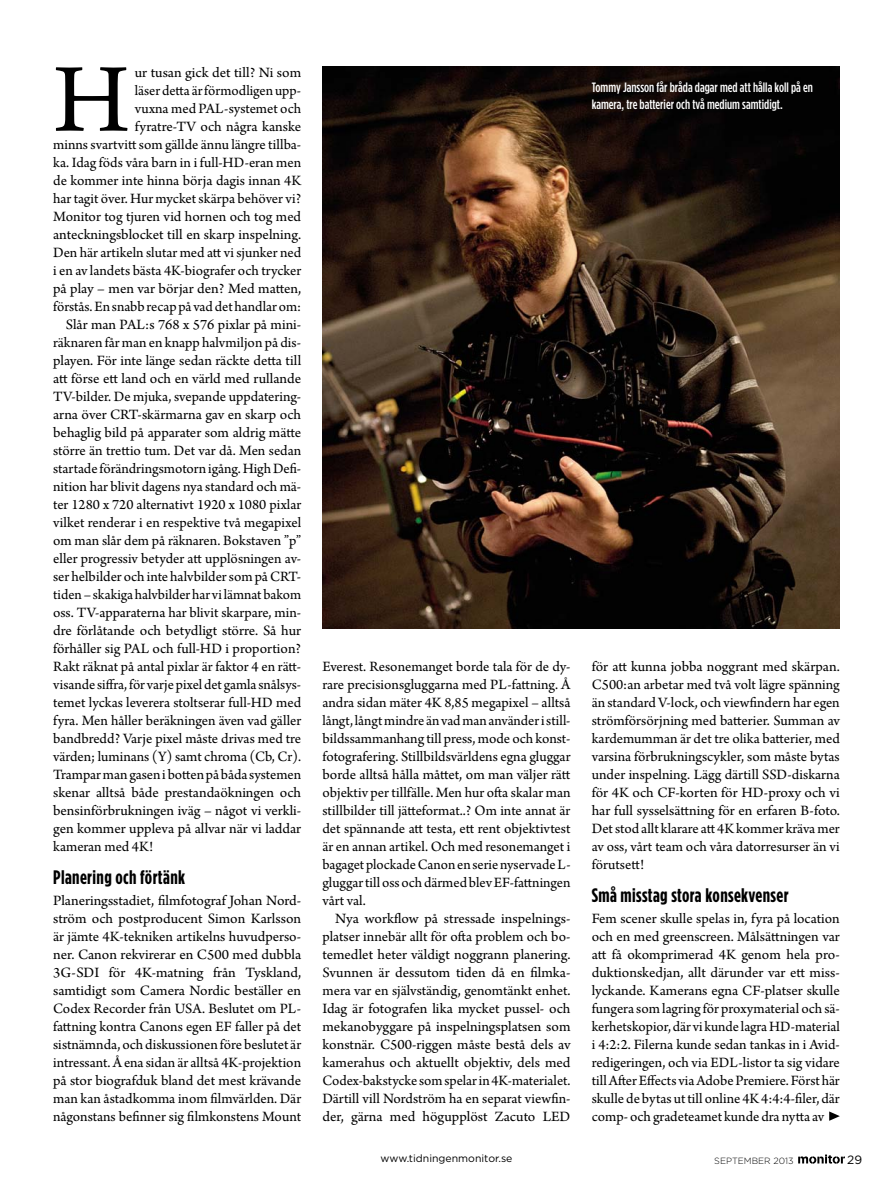
<style>
.page{position:relative;width:893px;height:1191px;background:#fff}
.page>*{position:absolute;margin:0;border:0;box-sizing:border-box;transform-origin:0 0}
.t1{font:102.45px "Arno Pro";color:#000}
.t2{font:700 condensed 19.5px "Gotham HTF";letter-spacing:.02em;color:#000}
.t3{font:15px/18px "Arno Pro";letter-spacing:-.005em;color:#000;text-align:justify}
.t4{font:500 condensed 13.5px/16.2px "Gotham HTF";color:#fff}
.t5{font:12px "Gotham HTF";color:#000}
.t6{font:10.5px "Gotham HTF";color:#000}
.t7{font:300 9px "Gotham HTF";color:#000}
</style>
<div class="page">
<svg style="left:829px;top:1111px;width:11px;height:9px"></svg>
<svg style="left:798px;top:1154px;width:47px;height:9px"></svg>
<img style="left:322px;top:66px;width:518px;height:562px">
<h1 class="t1" style="left:53px;top:41px;width:78px">H</h1>
<p class="t3" style="left:135px;top:64px;width:168px">ur tusan gick det till? Ni som</p>
<p class="t3" style="left:135px;top:82px;width:168px">läser detta är förmodligen upp-</p>
<p class="t3" style="left:135px;top:100px;width:168px">vuxna med PAL-systemet och</p>
<p class="t3" style="left:135px;top:118px;width:168px">fyratre-TV och några kanske</p>
<p class="t3" style="left:53px;top:136px;width:250px">minns svartvitt som gällde ännu längre tillba-</p>
<p class="t3" style="left:53px;top:154px;width:250px">ka. Idag föds våra barn in i full-HD-eran men</p>
<p class="t3" style="left:53px;top:172px;width:250px">de kommer inte hinna börja dagis innan 4K</p>
<p class="t3" style="left:53px;top:190px;width:250px">har tagit över. Hur mycket skärpa behöver vi?</p>
<p class="t3" style="left:53px;top:208px;width:249px">Monitor tog tjuren vid hornen och tog med</p>
<p class="t3" style="left:53px;top:226px;width:250px">anteckningsblocket till en skarp inspelning.</p>
<p class="t3" style="left:53px;top:244px;width:250px">Den här artikeln slutar med att vi sjunker ned</p>
<p class="t3" style="left:53px;top:262px;width:250px">i en av landets bästa 4K-biografer och trycker</p>
<p class="t3" style="left:53px;top:280px;width:249px">på play – men var börjar den? Med matten,</p>
<p class="t3" style="left:53px;top:298px;width:250px">förstås. En snabb recap på vad det handlar om:</p>
<p class="t3" style="left:66px;top:316px;width:237px">Slår man PAL:s 768 x 576 pixlar på mini-</p>
<p class="t3" style="left:53px;top:334px;width:250px">räknaren får man en knapp halvmiljon på dis-</p>
<p class="t3" style="left:53px;top:352px;width:250px">playen. För inte länge sedan räckte detta till</p>
<p class="t3" style="left:53px;top:370px;width:250px">att förse ett land och en värld med rullande</p>
<p class="t3" style="left:53px;top:388px;width:250px">TV-bilder. De mjuka, svepande uppdatering-</p>
<p class="t3" style="left:53px;top:406px;width:250px">arna över CRT-skärmarna gav en skarp och</p>
<p class="t3" style="left:53px;top:424px;width:250px">behaglig bild på apparater som aldrig mätte</p>
<p class="t3" style="left:53px;top:442px;width:250px">större än trettio tum. Det var då. Men sedan</p>
<p class="t3" style="left:53px;top:460px;width:250px">startade förändringsmotorn igång. High Defi-</p>
<p class="t3" style="left:53px;top:478px;width:250px">nition har blivit dagens nya standard och mä-</p>
<p class="t3" style="left:53px;top:496px;width:250px">ter 1280 x 720 alternativt 1920 x 1080 pixlar</p>
<p class="t3" style="left:53px;top:514px;width:250px">vilket renderar i en respektive två megapixel</p>
<p class="t3" style="left:53px;top:532px;width:250px">om man slår dem på räknaren. Bokstaven ”p”</p>
<p class="t3" style="left:53px;top:550px;width:250px">eller progressiv betyder att upplösningen av-</p>
<p class="t3" style="left:53px;top:568px;width:249px">ser helbilder och inte halvbilder som på CRT-</p>
<p class="t3" style="left:53px;top:586px;width:250px">tiden – skakiga halvbilder har vi lämnat bakom</p>
<p class="t3" style="left:53px;top:604px;width:250px">oss. TV-apparaterna har blivit skarpare, min-</p>
<p class="t3" style="left:53px;top:622px;width:250px">dre förlåtande och betydligt större. Så hur</p>
<p class="t3" style="left:53px;top:640px;width:250px">förhåller sig PAL och full-HD i proportion?</p>
<p class="t3" style="left:53px;top:658px;width:250px">Rakt räknat på antal pixlar är faktor 4 en rätt-</p>
<p class="t3" style="left:53px;top:676px;width:250px">visande siffra, för varje pixel det gamla snålsys-</p>
<p class="t3" style="left:53px;top:694px;width:250px">temet lyckas leverera stoltserar full-HD med</p>
<p class="t3" style="left:53px;top:712px;width:250px">fyra. Men håller beräkningen även vad gäller</p>
<p class="t3" style="left:53px;top:730px;width:250px">bandbredd? Varje pixel måste drivas med tre</p>
<p class="t3" style="left:53px;top:748px;width:250px">värden; luminans (Y) samt chroma (Cb, Cr).</p>
<p class="t3" style="left:53px;top:766px;width:250px">Trampar man gasen i botten på båda systemen</p>
<p class="t3" style="left:53px;top:784px;width:250px">skenar alltså både prestandaökningen och</p>
<p class="t3" style="left:53px;top:802px;width:250px">bensinförbrukningen iväg – något vi verkli-</p>
<p class="t3" style="left:53px;top:820px;width:249px">gen kommer uppleva på allvar när vi laddar</p>
<p class="t3" style="left:53px;top:838px;width:102px">kameran med 4K!</p>
<h2 class="t2" style="left:53px;top:866px;width:133px">Planering och förtänk</h2>
<p class="t3" style="left:53px;top:892px;width:250px">Planeringsstadiet, filmfotograf Johan Nord&shy;ström och postproducent Simon Karlsson är jämte 4K-tekniken artikelns huvudperso&shy;ner. Canon rekvirerar en C500 med dubbla 3G-SDI för 4K-matning från Tyskland, samtidigt som Camera Nordic beställer en Codex Recorder från USA. Beslutet om PL&shy;fattning kontra Canons egen EF faller på det sistnämnda, och diskussionen före beslutet är intressant. Å ena sidan är alltså 4K-projektion på stor biografduk bland det mest krävande man kan åstadkomma inom filmvärlden. Där någonstans befinner sig filmkonstens Mount</p>
<p class="t3" style="left:322px;top:658px;width:250px">Everest. Resonemanget borde tala för de dy&shy;rare precisionsgluggarna med PL-fattning. Å andra sidan mäter 4K 8,85 megapixel – alltså långt, långt mindre än vad man använder i still&shy;bildssammanhang till press, mode och konst&shy;fotografering. Stillbildsvärldens egna gluggar borde alltså hålla måttet, om man väljer rätt objektiv per tillfälle. Men hur ofta skalar man stillbilder till jätteformat..? Om inte annat är det spännande att testa, ett rent objektivtest är en annan artikel. Och med resonemanget i bagaget plockade Canon en serie nyservade L&shy;gluggar till oss och därmed blev EF-fattningen vårt val.</p>
<p class="t3" style="left:322px;top:910px;width:250px;text-indent:13px">Nya workflow på stressade inspelnings&shy;platser innebär allt för ofta problem och bo&shy;temedlet heter väldigt noggrann planering.<br>Svunnen är dessutom tiden då en filmka&shy;mera var en självständig, genomtänkt enhet.<br>Idag är fotografen lika mycket pussel- och mekanobyggare på inspelningsplatsen som konstnär. C500-riggen måste bestå dels av kamerahus och aktuellt objektiv, dels med Codex-bakstycke som spelar in 4K-materialet.<br>Därtill vill Nordström ha en separat viewfin&shy;der, gärna med högupplöst Zacuto LED</p>
<p class="t6" style="left:380px;top:1152px;width:134px">www.tidningenmonitor.se</p>
<p class="t4" style="left:592px;top:79px;width:223px">Tommy Jansson får bråda dagar med att hålla koll på en kamera, tre batterier och två medium samtidigt.</p>
<p class="t3" style="left:592px;top:658px;width:250px">för att kunna jobba noggrant med skärpan.<br>C500:an arbetar med två volt lägre spänning än standard V-lock, och viewfindern har egen strömförsörjning med batterier. Summan av kardemumman är det tre olika batterier, med varsina förbrukningscykler, som måste bytas under inspelning. Lägg därtill SSD-diskarna för 4K och CF-korten för HD-proxy och vi har full sysselsättning för en erfaren B-foto.<br>Det stod allt klarare att 4K kommer kräva mer av oss, vårt team och våra datorresurser än vi förutsett!</p>
<h2 class="t2" style="left:592px;top:884px;width:198px">Små misstag stora konsekvenser</h2>
<p class="t3" style="left:592px;top:910px;width:250px">Fem scener skulle spelas in, fyra på location och en med greenscreen. Målsättningen var att få okomprimerad 4K genom hela pro&shy;duktionskedjan, allt därunder var ett miss&shy;lyckande. Kamerans egna CF-platser skulle fungera som lagring för proxymaterial och sä&shy;kerhetskopior, där vi kunde lagra HD-material i 4:2:2. Filerna kunde sedan tankas in i Avid&shy;redigeringen, och via EDL-listor ta sig vidare till After Effects via Adobe Premiere. Först här skulle de bytas ut till online 4K 4:4:4-filer, där comp- och gradeteamet kunde dra nytta av</p>
<p class="t7" style="left:714px;top:1155px;width:81px">SEPTEMBER 2013</p>
<p class="t5" style="left:847px;top:1152px;width:16px">29</p>
</div>
